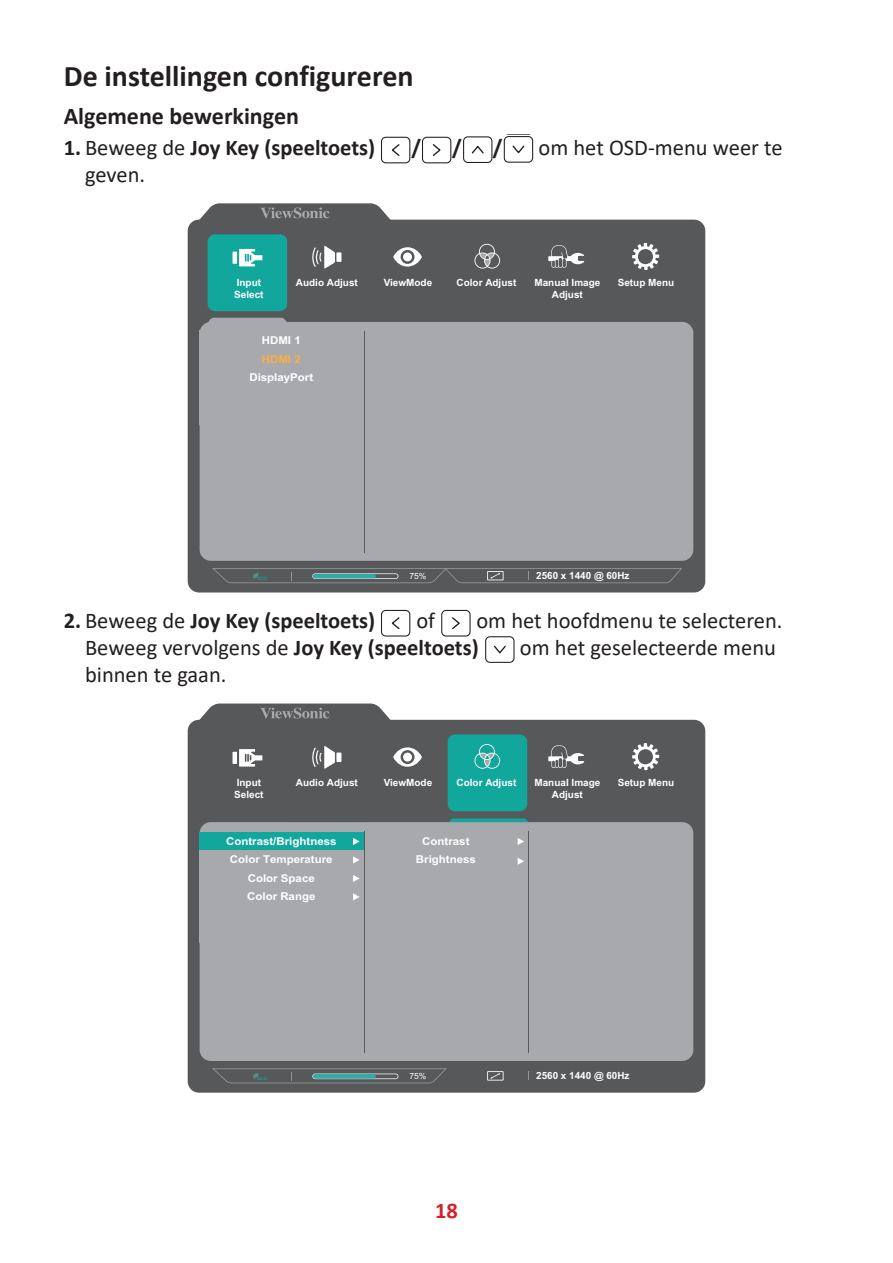
<style>
.page{position:relative;width:893px;height:1263px;background:#fff}
.page>*{position:absolute;margin:0;border:0;box-sizing:border-box;transform-origin:0 0}
.t1{font:700 30px "Calibri";color:#231f20}
.t2{font:700 24px "Calibri";color:#231f20}
.t3{font:22.5px/27px "Calibri";color:#231f20}
.t4{font:700 22.5px "Calibri";color:#231f20}
.t5{font:700 22.5px "Calibri";color:#d1232a}
.t6{font:700 10.8px/18.5px "Arial";color:#fff;text-align:center;scale:1.06 1}
.t7{font:700 10.8px "Arial";color:#fbb041;scale:1.06 1}
.t8{font:700 9.9px/12px "Arial";color:#fff}
.t9{font:8.55px "Arial";color:#fff}
.s1{font-weight:400}
.s2{font-weight:700}
</style>
<div class="page">
<div style="left:381px;top:137px;width:29px;height:26px;border:1px solid #231f20;border-radius:4px"></div>
<svg style="left:391px;top:144px;width:9px;height:12px"></svg>
<div style="left:422px;top:137px;width:29px;height:26px;border:1px solid #231f20;border-radius:4px"></div>
<svg style="left:432px;top:144px;width:9px;height:12px"></svg>
<div style="left:463px;top:136px;width:29px;height:27px;border:1px solid #231f20;border-radius:4px"></div>
<svg style="left:471px;top:145px;width:13px;height:9px"></svg>
<div style="left:504px;top:136px;width:29px;height:27px;border:1px solid #231f20;border-radius:4px"></div>
<svg style="left:512px;top:145px;width:13px;height:9px"></svg>
<div style="left:188px;top:220px;width:517px;height:372px;background:#57585a;border-radius:11px"></div>
<svg style="left:208px;top:318px;width:79px;height:4px"></svg>
<div style="left:200px;top:322px;width:493px;height:239px;background:#a8a9ad;border-radius:11px"></div>
<div style="left:208px;top:234px;width:79px;height:77px;background:#12a79d;border-radius:7px"></div>
<hr style="left:364px;top:331px;width:1px;height:222px;background:#57585a">
<svg style="left:212px;top:568px;width:470px;height:15px"></svg>
<svg style="left:194px;top:203px;width:202px;height:18px"></svg>
<svg style="left:632px;top:243px;width:27px;height:27px"></svg>
<svg style="left:393px;top:247px;width:29px;height:20px"></svg>
<div style="left:403px;top:252px;width:9px;height:9px;background:#fff;border-radius:50%"></div>
<svg style="left:548px;top:245px;width:36px;height:23px"></svg>
<hr style="left:233px;top:252px;width:4px;height:12px;background:#fff">
<svg style="left:239px;top:249px;width:23px;height:17px"></svg>
<div style="left:336px;top:252px;width:5px;height:10px;background:#fff"></div>
<svg style="left:312px;top:246px;width:23px;height:23px"></svg>
<svg style="left:474px;top:244px;width:26px;height:25px"></svg>
<div style="left:381px;top:610px;width:29px;height:26px;border:1px solid #231f20;border-radius:4px"></div>
<svg style="left:391px;top:617px;width:9px;height:13px"></svg>
<div style="left:441px;top:610px;width:30px;height:26px;border:1px solid #231f20;border-radius:4px"></div>
<svg style="left:452px;top:617px;width:8px;height:13px"></svg>
<div style="left:485px;top:636px;width:29px;height:27px;border:1px solid #231f20;border-radius:4px"></div>
<svg style="left:493px;top:645px;width:13px;height:9px"></svg>
<div style="left:188px;top:720px;width:517px;height:373px;background:#57585a;border-radius:11px"></div>
<div style="left:200px;top:822px;width:493px;height:239px;background:#a8a9ad;border-radius:11px"></div>
<div style="left:448px;top:734px;width:79px;height:77px;background:#12a79d;border-radius:7px"></div>
<svg style="left:353px;top:893px;width:7px;height:7px"></svg>
<div style="left:200px;top:832px;width:164px;height:19px;background:#12a79d"></div>
<svg style="left:353px;top:838px;width:7px;height:7px"></svg>
<svg style="left:518px;top:838px;width:6px;height:7px"></svg>
<hr style="left:528px;top:831px;width:1px;height:222px;background:#57585a">
<hr style="left:364px;top:831px;width:1px;height:222px;background:#57585a">
<svg style="left:487px;top:1071px;width:17px;height:9px"></svg>
<svg style="left:212px;top:1068px;width:235px;height:15px"></svg>
<svg style="left:194px;top:703px;width:202px;height:18px"></svg>
<svg style="left:288px;top:822px;width:80px;height:1px"></svg>
<svg style="left:449px;top:818px;width:80px;height:4px"></svg>
<svg style="left:518px;top:858px;width:6px;height:7px"></svg>
<svg style="left:632px;top:743px;width:27px;height:27px"></svg>
<svg style="left:393px;top:747px;width:29px;height:20px"></svg>
<div style="left:403px;top:753px;width:9px;height:8px;background:#fff;border-radius:50%"></div>
<svg style="left:548px;top:745px;width:36px;height:23px"></svg>
<hr style="left:233px;top:752px;width:4px;height:12px;background:#fff">
<svg style="left:239px;top:749px;width:23px;height:17px"></svg>
<div style="left:336px;top:752px;width:5px;height:10px;background:#fff"></div>
<svg style="left:312px;top:746px;width:23px;height:23px"></svg>
<svg style="left:474px;top:744px;width:26px;height:25px"></svg>
<svg style="left:353px;top:875px;width:7px;height:7px"></svg>
<svg style="left:353px;top:856px;width:7px;height:7px"></svg>
<h1 class="t1" style="left:64px;top:55px;width:351px">De instellingen configureren</h1>
<h2 class="t2" style="left:64px;top:99px;width:237px">Algemene bewerkingen</h2>
<h3 class="t4" style="left:64px;top:131px;width:313px">1. <span class="s1">Beweeg de</span> Joy Key (speeltoets)</h3>
<h3 class="t4" style="left:411px;top:131px;width:11px">/</h3>
<h3 class="t4" style="left:452px;top:131px;width:11px">/</h3>
<h3 class="t4" style="left:493px;top:131px;width:11px">/</h3>
<h3 class="t3" style="left:539px;top:133px;width:246px">om het OSD-menu weer te</h3>
<h3 class="t3" style="left:85px;top:160px;width:62px">geven.</h3>
<p class="t8" style="left:234px;top:276px;width:31px">Input<br>Select</p>
<p class="t8" style="left:296px;top:276px;width:63px">Audio Adjust</p>
<p class="t6" style="left:262px;top:331px;width:38px">HDMI 1</p>
<p class="t7" style="left:262px;top:352px;width:38px">HDMI 2</p>
<p class="t6" style="left:249px;top:369px;width:62px">DisplayPort</p>
<p class="t8" style="left:384px;top:276px;width:50px">ViewMode</p>
<p class="t8" style="left:457px;top:276px;width:61px">Color Adjust</p>
<p class="t8" style="left:534px;top:276px;width:67px">Manual Image</p>
<p class="t8" style="left:618px;top:276px;width:58px">Setup Menu</p>
<p class="t8" style="left:552px;top:288px;width:32px">Adjust</p>
<p class="t9" style="left:409px;top:570px;width:19px">75%</p>
<p class="t8" style="left:536px;top:570px;width:95px">2560 x 1440 @ 60Hz</p>
<h3 class="t4" style="left:64px;top:605px;width:313px">2. <span class="s1">Beweeg de</span> Joy Key (speeltoets)</h3>
<h3 class="t3" style="left:416px;top:606px;width:20px">of</h3>
<h3 class="t3" style="left:85px;top:606px;width:699px;text-indent:391px">om het hoofdmenu te selecteren.<br>Beweeg vervolgens de <span class="s2">Joy Key (speeltoets)</span></h3>
<h3 class="t3" style="left:520px;top:633px;width:258px">om het geselecteerde menu</h3>
<h3 class="t3" style="left:85px;top:660px;width:143px">binnen te gaan.</h3>
<p class="t8" style="left:384px;top:776px;width:50px">ViewMode</p>
<p class="t8" style="left:457px;top:776px;width:61px">Color Adjust</p>
<p class="t8" style="left:534px;top:776px;width:67px">Manual Image</p>
<p class="t8" style="left:618px;top:777px;width:58px">Setup Menu</p>
<p class="t8" style="left:552px;top:788px;width:32px">Adjust</p>
<p class="t8" style="left:234px;top:777px;width:31px">Input<br>Select</p>
<p class="t8" style="left:296px;top:777px;width:63px">Audio Adjust</p>
<p class="t6" style="left:226px;top:832px;width:106px">Contrast/Brightness<br>Color Temperature<br>Color Space<br>Color Range</p>
<p class="t6" style="left:416px;top:832px;width:58px">Contrast<br>Brightness</p>
<p class="t9" style="left:409px;top:1070px;width:19px">75%</p>
<p class="t8" style="left:536px;top:1070px;width:95px">2560 x 1440 @ 60Hz</p>
<h3 class="t5" style="left:435px;top:1194px;width:24px">18</h3>
</div>
